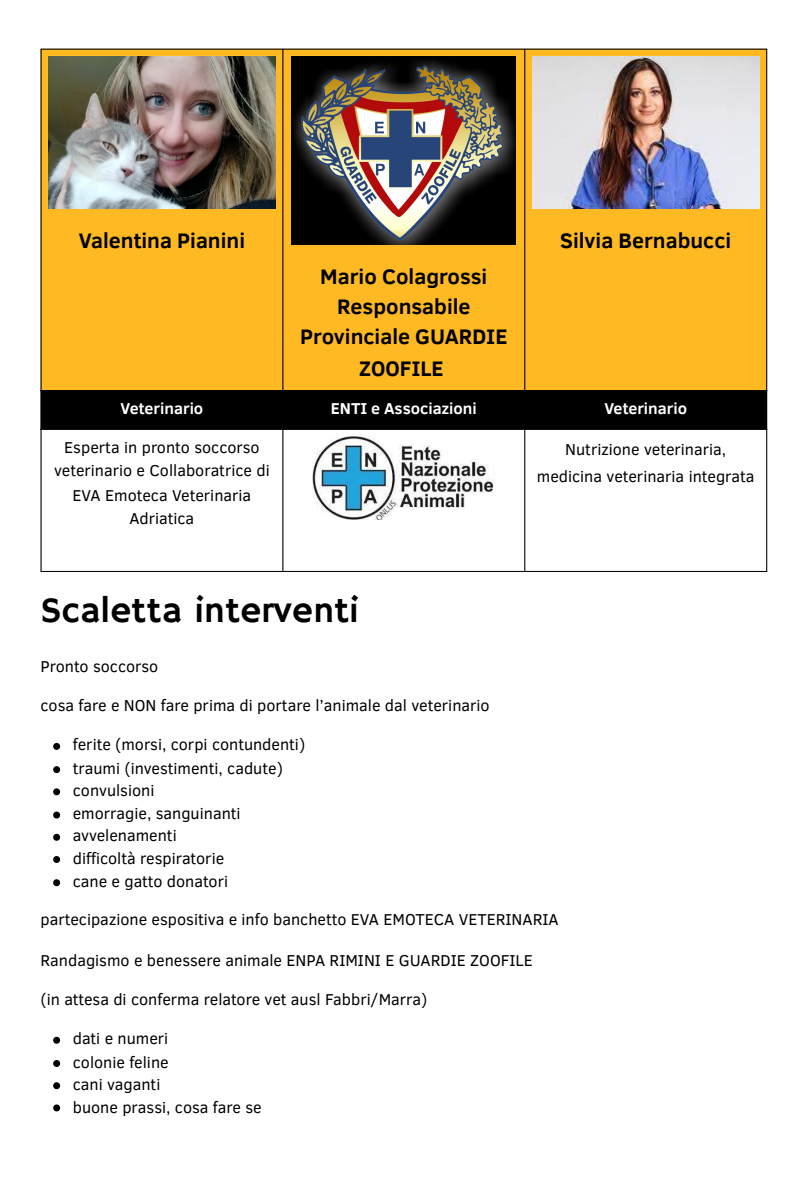
<style>
.page{position:relative;width:810px;height:1181px;background:#fff}
.page>*{position:absolute;margin:0;border:0;box-sizing:border-box;transform-origin:0 0}
.t1{font:36.3px "Hammersmith One";color:#000}
.t2{font:700 21.6px/30.6px "Clear Sans";color:#000;text-align:center}
.t3{font:16.2px/23.5px "Clear Sans";color:#000;text-align:center}
.t4{font:700 16.2px "Clear Sans";color:#fff}
</style>
<div class="page">
<div style="left:42px;top:50px;width:724px;height:340px;background:#ffb923"></div>
<div style="left:42px;top:391px;width:724px;height:38px;background:#000"></div>
<img style="left:49px;top:57px;width:227px;height:151px">
<img style="left:291px;top:57px;width:225px;height:187px">
<img style="left:532px;top:57px;width:228px;height:151px">
<img style="left:313px;top:437px;width:181px;height:82px">
<hr style="left:41px;top:50px;width:1px;height:521px;background:#000">
<hr style="left:282px;top:50px;width:1px;height:521px;background:#000">
<hr style="left:524px;top:50px;width:1px;height:521px;background:#000">
<hr style="left:766px;top:50px;width:1px;height:521px;background:#000">
<hr style="left:41px;top:49px;width:726px;height:1px;background:#000">
<hr style="left:41px;top:390px;width:726px;height:1px;background:#000">
<hr style="left:41px;top:429px;width:726px;height:1px;background:#000">
<hr style="left:41px;top:571px;width:726px;height:1px;background:#000">
<svg style="left:53px;top:743px;width:7px;height:7px"></svg>
<svg style="left:53px;top:766px;width:7px;height:7px"></svg>
<svg style="left:53px;top:788px;width:7px;height:7px"></svg>
<svg style="left:53px;top:811px;width:7px;height:7px"></svg>
<svg style="left:53px;top:833px;width:7px;height:7px"></svg>
<svg style="left:53px;top:856px;width:7px;height:7px"></svg>
<svg style="left:53px;top:879px;width:7px;height:7px"></svg>
<svg style="left:53px;top:1036px;width:7px;height:7px"></svg>
<svg style="left:53px;top:1060px;width:7px;height:6px"></svg>
<svg style="left:53px;top:1082px;width:7px;height:7px"></svg>
<svg style="left:53px;top:1104px;width:7px;height:7px"></svg>
<p class="t2" style="left:79px;top:223px;width:168px">Valentina Pianini</p>
<p class="t2" style="left:300px;top:260px;width:209px">Mario Colagrossi<br>Responsabile<br>Provinciale GUARDIE<br>ZOOFILE</p>
<p class="t2" style="left:560px;top:223px;width:173px">Silvia Bernabucci</p>
<p class="t4" style="left:121px;top:397px;width:84px">Veterinario</p>
<p class="t4" style="left:331px;top:397px;width:147px">ENTI e Associazioni</p>
<p class="t4" style="left:604px;top:397px;width:84px">Veterinario</p>
<p class="t3" style="left:54px;top:435px;width:217px">Esperta in pronto soccorso veterinario e Collaboratrice di<br>EVA Emoteca Veterinaria<br>Adriatica</p>
<p class="t3" style="left:537px;top:435px;width:219px;line-height:27.3px">Nutrizione veterinaria, medicina veterinaria integrata</p>
<p class="t1" style="left:41px;top:589px;width:319px">Scaletta interventi</p>
<p class="t3" style="left:41px;top:653px;width:119px">Pronto soccorso</p>
<p class="t3" style="left:41px;top:692px;width:451px">cosa fare e NON fare prima di portare l’animale dal veterinario</p>
<p class="t3" style="left:73px;top:732px;width:234px">ferite (morsi, corpi contundenti)</p>
<p class="t3" style="left:73px;top:755px;width:212px">traumi (investimenti, cadute)</p>
<p class="t3" style="left:73px;top:777px;width:83px">convulsioni</p>
<p class="t3" style="left:73px;top:800px;width:169px">emorragie, sanguinanti</p>
<p class="t3" style="left:73px;top:823px;width:105px">avvelenamenti</p>
<p class="t3" style="left:73px;top:845px;width:153px">difficoltà respiratorie</p>
<p class="t3" style="left:73px;top:868px;width:157px">cane e gatto donatori</p>
<p class="t3" style="left:41px;top:906px;width:520px">partecipazione espositiva e info banchetto EVA EMOTECA VETERINARIA</p>
<p class="t3" style="left:41px;top:947px;width:494px">Randagismo e benessere animale ENPA RIMINI E GUARDIE ZOOFILE</p>
<p class="t3" style="left:41px;top:986px;width:389px">(in attesa di conferma relatore vet ausl Fabbri/Marra)</p>
<p class="t3" style="left:73px;top:1026px;width:97px">dati e numeri</p>
<p class="t3" style="left:73px;top:1049px;width:97px">colonie feline</p>
<p class="t3" style="left:73px;top:1071px;width:89px">cani vaganti</p>
<p class="t3" style="left:73px;top:1094px;width:191px">buone prassi, cosa fare se</p>
</div>
